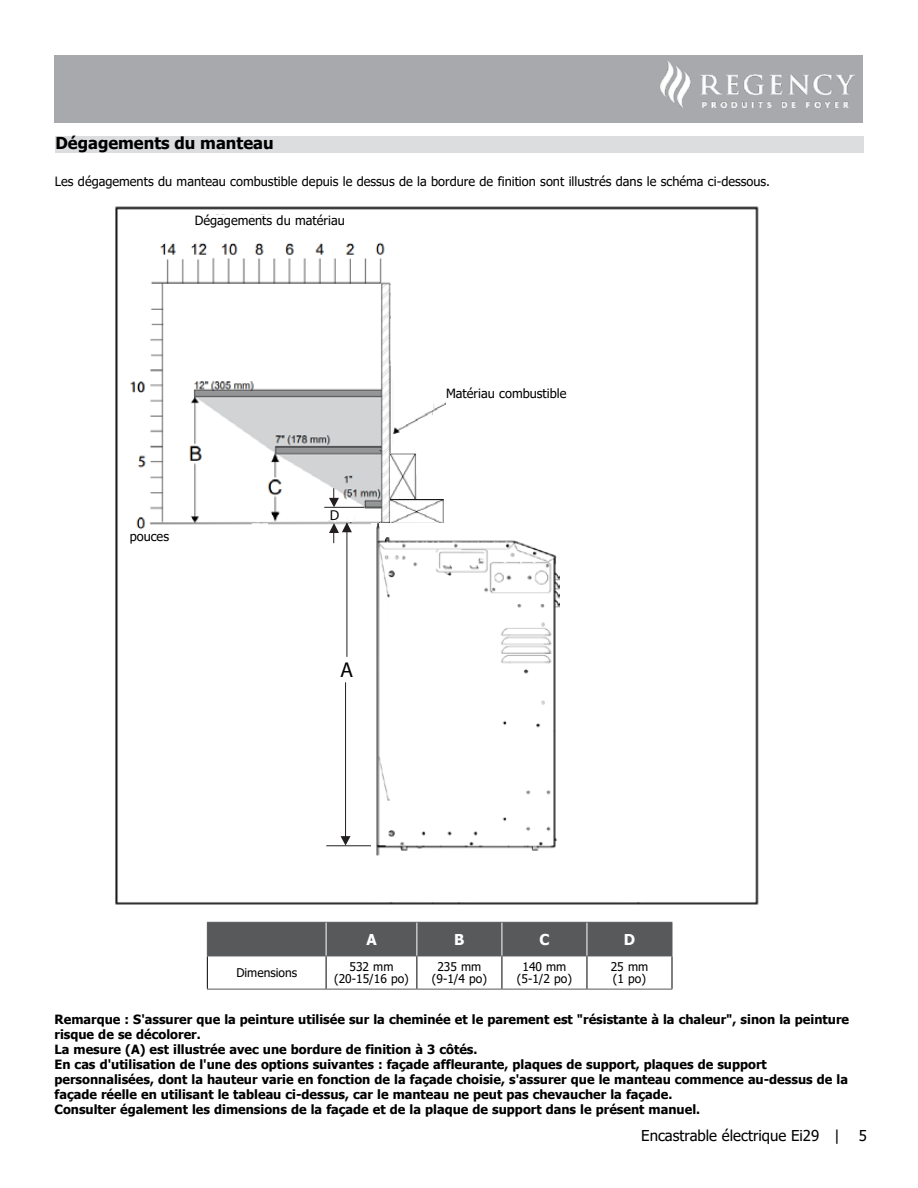
<style>
.page{position:relative;width:918px;height:1188px;background:#fff}
.page>*{position:absolute;margin:0;border:0;box-sizing:border-box;transform-origin:0 0}
.t1{font:21.6px "Myriad Pro";color:#000}
.t2{font:700 16.5px "Tahoma";color:#000}
.t3{font:15px "Tahoma";color:#000}
.t4{font:700 15px "Tahoma";color:#fff}
.t5{font:14.4px "Myriad Pro";color:#000}
.t6{font:700 12.75px/15px "Tahoma";color:#000}
.t7{font:12.75px "Tahoma";color:#000}
.t8{font:12px/12px "Tahoma";color:#000;text-align:center}
</style>
<div class="page">
<div style="left:55px;top:55px;width:808px;height:67px;background:#a7a9ac"></div>
<img style="left:661px;top:61px;width:194px;height:46px">
<div style="left:56px;top:136px;width:808px;height:16px;background:#dcddde"></div>
<img style="left:115px;top:206px;width:644px;height:699px">
<img style="left:379px;top:285px;width:302px;height:371px">
<img style="left:379px;top:513px;width:12px;height:10px">
<img style="left:194px;top:577px;width:401px;height:86px">
<img style="left:391px;top:426px;width:70px;height:74px">
<img style="left:391px;top:499px;width:56px;height:24px">
<svg style="left:268px;top:514px;width:14px;height:1px"></svg>
<hr style="left:347px;top:523px;width:1px;height:134px;background:#231f20">
<hr style="left:345px;top:682px;width:1px;height:158px;background:#231f20">
<svg style="left:341px;top:836px;width:10px;height:10px"></svg>
<hr style="left:326px;top:846px;width:58px;height:1px;background:#231f20">
<svg style="left:329px;top:488px;width:10px;height:19px"></svg>
<svg style="left:329px;top:522px;width:23px;height:21px"></svg>
<hr style="left:324px;top:507px;width:40px;height:1px;background:#231f20">
<img style="left:371px;top:523px;width:189px;height:332px">
<div style="left:208px;top:923px;width:464px;height:33px;background:#58595b"></div>
<hr style="left:207px;top:956px;width:1px;height:33px;background:#000">
<hr style="left:326px;top:956px;width:1px;height:33px;background:#000">
<hr style="left:417px;top:956px;width:1px;height:33px;background:#000">
<hr style="left:502px;top:956px;width:1px;height:33px;background:#000">
<hr style="left:587px;top:956px;width:1px;height:33px;background:#000">
<hr style="left:672px;top:956px;width:1px;height:33px;background:#000">
<hr style="left:207px;top:922px;width:119px;height:1px;background:#58595b">
<hr style="left:207px;top:923px;width:1px;height:33px;background:#58595b">
<hr style="left:326px;top:922px;width:91px;height:1px;background:#58595b">
<hr style="left:417px;top:922px;width:85px;height:1px;background:#58595b">
<hr style="left:502px;top:922px;width:85px;height:1px;background:#58595b">
<hr style="left:587px;top:922px;width:85px;height:1px;background:#58595b">
<hr style="left:672px;top:923px;width:1px;height:33px;background:#58595b">
<hr style="left:207px;top:956px;width:119px;height:1px;background:#58595b">
<hr style="left:417px;top:956px;width:85px;height:1px;background:#58595b">
<hr style="left:502px;top:956px;width:85px;height:1px;background:#58595b">
<hr style="left:587px;top:956px;width:85px;height:1px;background:#58595b">
<hr style="left:207px;top:989px;width:119px;height:1px;background:#58595b">
<hr style="left:417px;top:989px;width:85px;height:1px;background:#58595b">
<hr style="left:502px;top:989px;width:85px;height:1px;background:#58595b">
<hr style="left:587px;top:989px;width:85px;height:1px;background:#58595b">
<hr style="left:326px;top:956px;width:91px;height:1px;background:#58595b">
<hr style="left:326px;top:989px;width:91px;height:1px;background:#58595b">
<hr style="left:326px;top:923px;width:1px;height:33px;background:#fff">
<hr style="left:417px;top:923px;width:1px;height:33px;background:#fff">
<hr style="left:502px;top:923px;width:1px;height:33px;background:#fff">
<hr style="left:587px;top:923px;width:1px;height:33px;background:#fff">
<div style="left:446px;top:388px;width:143px;height:21px;background:#fff"></div>
<div style="left:130px;top:531px;width:65px;height:21px;background:#fff"></div>
<div style="left:195px;top:215px;width:166px;height:21px;background:#fff"></div>
<p class="t2" style="left:56px;top:131px;width:220px">Dégagements du manteau</p>
<p class="t7" style="left:55px;top:173px;width:717px">Les dégagements du manteau combustible depuis le dessus de la bordure de finition sont illustrés dans le schéma ci-dessous.</p>
<p class="t7" style="left:195px;top:212px;width:151px">Dégagements du matériau</p>
<p class="t7" style="left:130px;top:528px;width:41px">pouces</p>
<p class="t5" style="left:330px;top:506px;width:11px">D</p>
<h1 class="t1" style="left:340px;top:657px;width:15px">A</h1>
<p class="t7" style="left:446px;top:385px;width:122px">Matériau combustible</p>
<p class="t4" style="left:366px;top:929px;width:12px">A</p>
<p class="t4" style="left:454px;top:929px;width:12px">B</p>
<p class="t4" style="left:539px;top:929px;width:12px">C</p>
<p class="t4" style="left:624px;top:929px;width:13px">D</p>
<p class="t8" style="left:236px;top:967px;width:62px">Dimensions</p>
<p class="t8" style="left:334px;top:961px;width:76px">532 mm (20-15/16 po)</p>
<p class="t8" style="left:432px;top:961px;width:57px">235 mm (9-1/4 po)</p>
<p class="t8" style="left:517px;top:961px;width:57px">140 mm (5-1/2 po)</p>
<p class="t8" style="left:611px;top:961px;width:39px;text-align:left">25 mm (1 po)</p>
<p class="t6" style="left:55px;top:1013px;width:796px">Remarque : S'assurer que la peinture utilisée sur la cheminée et le parement est "résistante à la chaleur", sinon la peinture risque de se décolorer.<br>La mesure (A) est illustrée avec une bordure de finition à 3 côtés.<br>En cas d'utilisation de l'une des options suivantes : façade affleurante, plaques de support, plaques de support personnalisées, dont la hauteur varie en fonction de la façade choisie, s'assurer que le manteau commence au-dessus de la façade réelle en utilisant le tableau ci-dessus, car le manteau ne peut pas chevaucher la façade.<br>Consulter également les dimensions de la façade et de la plaque de support dans le présent manuel.</p>
<p class="t3" style="left:641px;top:1125px;width:200px">Encastrable électrique Ei29 |</p>
<p class="t3" style="left:859px;top:1125px;width:10px">5</p>
</div>
